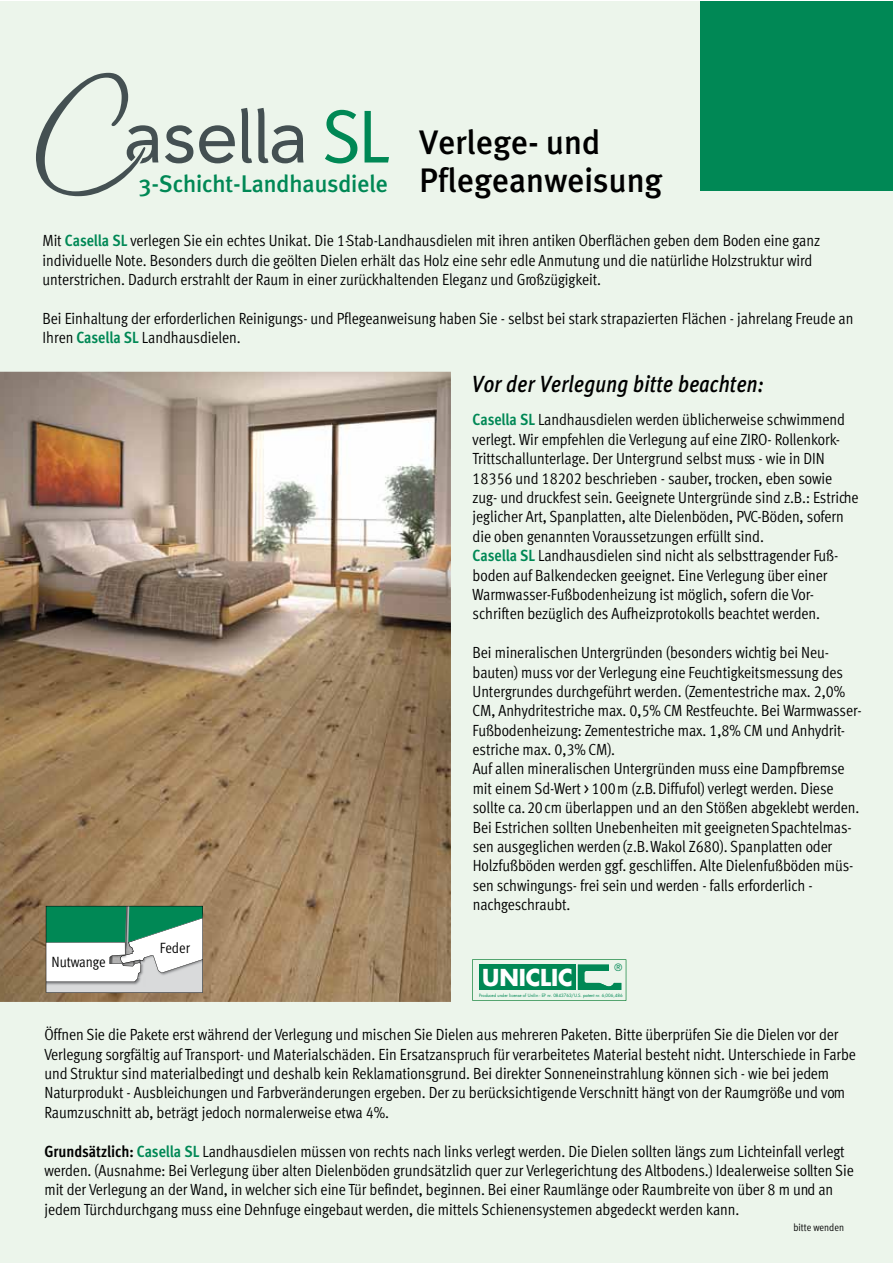
<style>
.page{position:relative;width:893px;height:1263px;background:#fff}
.page>*{position:absolute;margin:0;border:0;box-sizing:border-box;transform-origin:0 0}
.t1{font:75px "Meta Cond Book LF";color:#445052;scale:1.04 1}
.t2{font:500 34.05px/38.2px "Meta Plus";color:#000}
.t3{font:500 24px "Meta Plus";letter-spacing:-.005em;color:#085}
.t4{font:italic 500 23.4px "Meta Plus";letter-spacing:.01em;color:#000;scale:.85 1}
.t5{font:700 22.65px "Futura";letter-spacing:-.01em;color:#fff}
.t6{font:16.2px/19.4px "Meta Cond Normal LF";letter-spacing:-.005em;color:#000}
.t7{font:14.85px "Meta Cond Normal";letter-spacing:-.01em;color:#000}
.t8{font:10.5px "Meta Cond Normal";color:#000}
.t9{font:9.75px "Futura";color:#085}
.t10{font:4.35px "Futura";letter-spacing:-.01em;color:#085}
.s1{color:#085}
.s2{font-family:"Meta Cond Bold LF";color:#085}
.s3{font-family:"Meta Cond Bold LF"}
</style>
<div class="page">
<div style="left:0;top:1px;width:892px;height:1262px;background:#ecf5eb"></div>
<img style="left:0;top:372px;width:451px;height:630px">
<svg style="left:272px;top:125px;width:32px;height:38px"></svg>
<svg style="left:165px;top:125px;width:28px;height:38px"></svg>
<svg style="left:199px;top:125px;width:36px;height:38px"></svg>
<svg style="left:36px;top:73px;width:122px;height:123px"></svg>
<div style="left:700px;top:1px;width:192px;height:189px;background:#085"></div>
<svg style="left:472px;top:959px;width:154px;height:42px"></svg>
<svg style="left:46px;top:906px;width:157px;height:87px;background:#96c3b3"></svg>
<h1 class="t1" style="left:236px;top:94px;width:149px">ll <span class="s1">SL</span></h1>
<h3 class="t3" style="left:139px;top:170px;width:250px">3-Schicht-Landhausdiele</h3>
<h2 class="t2" style="left:419px;top:123px;width:245px">Verlege- und<br>Pflegeanweisung</h2>
<p class="t6" style="left:43px;top:231px;width:779px">Mit <span class="s2">Casella SL</span> verlegen Sie ein echtes Unikat. Die 1-Stab-Landhausdielen mit ihren antiken Oberflächen geben dem Boden eine ganz individuelle Note. Besonders durch die geölten Dielen erhält das Holz eine sehr edle Anmutung und die natürliche Holzstruktur wird unterstrichen. Dadurch erstrahlt der Raum in einer zurückhaltenden Eleganz und Großzügigkeit.</p>
<p class="t6" style="left:43px;top:308px;width:812px">Bei Einhaltung der erforderlichen Reinigungs- und Pflegeanweisung haben Sie - selbst bei stark strapazierten Flächen - jahrelang Freude an<br>Ihren <span class="s2">Casella SL</span> Landhausdielen.</p>
<h3 class="t4" style="left:472px;top:371px;width:345px">Vor der Verlegung bitte beachten:</h3>
<p class="t7" style="left:52px;top:953px;width:56px">Nutwange</p>
<p class="t7" style="left:160px;top:940px;width:32px">Feder</p>
<p class="t6" style="left:473px;top:410px;width:387px"><span class="s2">Casella SL</span> Landhausdielen werden üblicherweise schwimmend verlegt. Wir empfehlen die Verlegung auf eine ZIRO- Rollenkork-Trittschallunterlage. Der Untergrund selbst muss - wie in DIN 18356 und 18202 beschrieben - sauber, trocken, eben sowie zug- und druckfest sein. Geeignete Untergründe sind z.B.: Estriche jeglicher Art, Spanplatten, alte Dielenböden, PVC-Böden, sofern die oben genannten Voraussetzungen erfüllt sind.<br><span class="s2">Casella SL</span> Landhausdielen sind nicht als selbsttragender Fuß&shy;boden auf Balkendecken geeignet. Eine Verlegung über einer Warmwasser-Fußbodenheizung ist möglich, sofern die Vor&shy;schriften bezüglich des Aufheizprotokolls beachtet werden.</p>
<p class="t6" style="left:473px;top:643px;width:390px">Bei mineralischen Untergründen (besonders wichtig bei Neu&shy;bauten) muss vor der Verlegung eine Feuchtigkeitsmessung des Untergrundes durchgeführt werden. (Zementestriche max. 2,0% CM, Anhydritestriche max. 0,5% CM Restfeuchte. Bei Warmwasser-Fußbodenheizung: Zementestriche max. 1,8% CM und Anhydrit&shy;estriche max. 0,3% CM).<br>Auf allen mineralischen Untergründen muss eine Dampfbremse mit einem Sd-Wert &gt; 100m (z.B. Diffufol) verlegt werden. Diese sollte ca. 20cm überlappen und an den Stößen abgeklebt werden.<br>Bei Estrichen sollten Unebenheiten mit geeigneten Spachtelmas&shy;sen ausgeglichen werden (z.B. Wakol Z680). Spanplatten oder Holzfußböden werden ggf. geschliffen. Alte Dielenfußböden müs&shy;sen schwingungs- frei sein und werden - falls erforderlich - nachgeschraubt.</p>
<h3 class="t5" style="left:482px;top:962px;width:92px">UNICLIC</h3>
<p class="t9" style="left:615px;top:961px;width:9px">®</p>
<p class="t10" style="left:479px;top:992px;width:145px">Produced under license of Unilin - EP nr. 0843763/U.S. patent nr. 6,006,486</p>
<p class="t6" style="left:44px;top:1025px;width:813px">Öffnen Sie die Pakete erst während der Verlegung und mischen Sie Dielen aus mehreren Paketen. Bitte überprüfen Sie die Dielen vor der Verlegung sorgfältig auf Transport- und Materialschäden. Ein Ersatzanspruch für verarbeitetes Material besteht nicht. Unterschiede in Farbe und Struktur sind materialbedingt und deshalb kein Reklamationsgrund. Bei direkter Sonneneinstrahlung können sich - wie bei jedem Naturprodukt - Ausbleichungen und Farbveränderungen ergeben. Der zu berücksichtigende Verschnitt hängt von der Raumgröße und vom Raumzuschnitt ab, beträgt jedoch normalerweise etwa 4%.</p>
<p class="t6" style="left:44px;top:1141px;width:811px"><span class="s3">Grundsätzlich:</span> <span class="s2">Casella SL</span> Landhausdielen müssen von rechts nach links verlegt werden. Die Dielen sollten längs zum Lichteinfall verlegt werden. (Ausnahme: Bei Verlegung über alten Dielenböden grundsätzlich quer zur Verlegerichtung des Altbodens.) Idealerweise sollten Sie mit der Verlegung an der Wand, in welcher sich eine Tür befindet, beginnen. Bei einer Raumlänge oder Raumbreite von über 8 m und an jedem Türchdurchgang muss eine Dehnfuge eingebaut werden, die mittels Schienensystemen abgedeckt werden kann.</p>
<p class="t8" style="left:793px;top:1221px;width:52px">bitte wenden</p>
</div>
